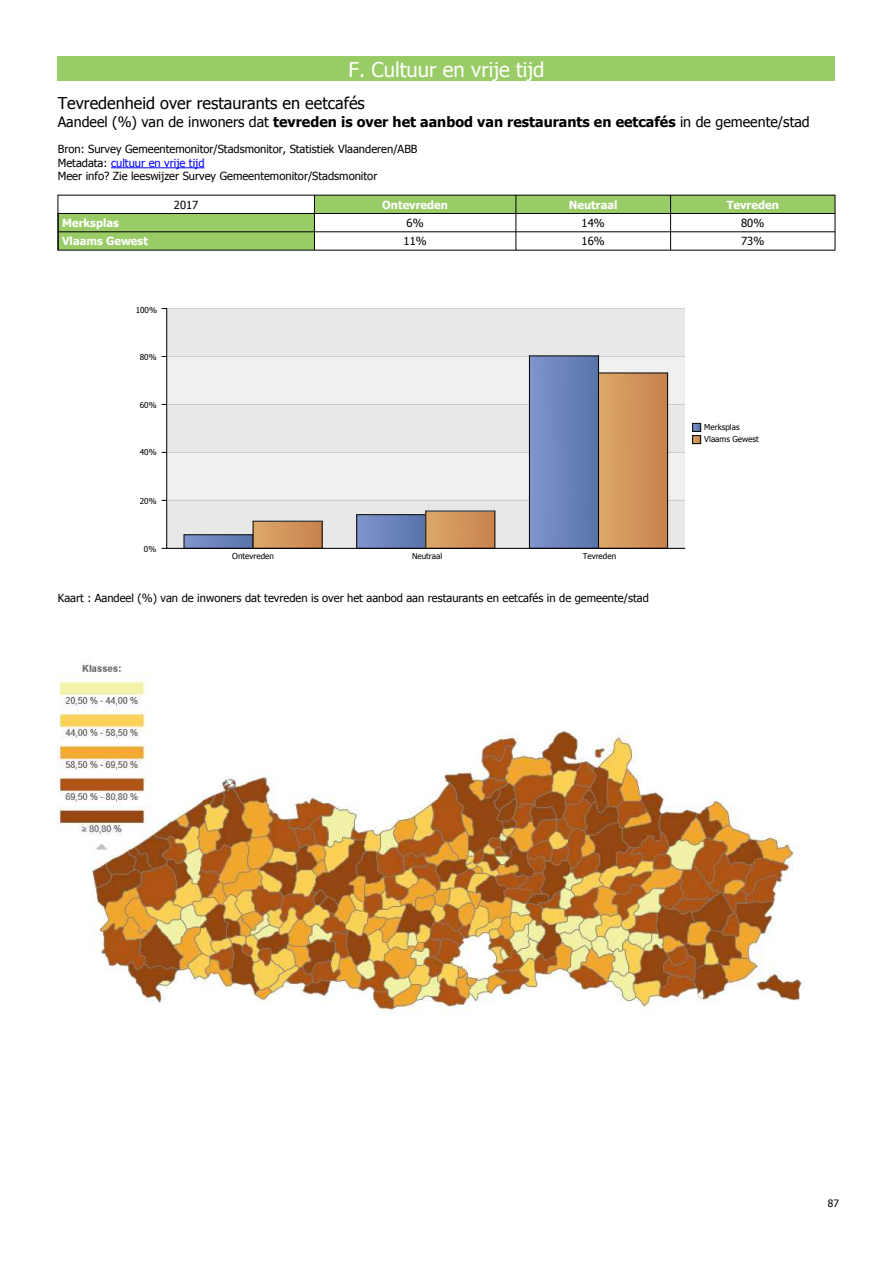
<style>
.page{position:relative;width:893px;height:1263px;background:#fff}
.page>*{position:absolute;margin:0;border:0;box-sizing:border-box;transform-origin:0 0}
.t1{font:20.25px "Tahoma";color:#fff}
.t2{font:16.2px "Tahoma";color:#000}
.t3{font:700 14.25px "Tahoma";color:#000}
.t4{font:11.1px/13.5px "Tahoma";color:#000}
.t5{font:700 11.1px "Tahoma";color:#fff}
.t6{font:10.2px "Tahoma";color:#000}
.t7{font:8.1px/12.1px "Tahoma";color:#000}
.s1{font-weight:400}
.s2{color:#00f}
</style>
<div class="page">
<div style="left:58px;top:56px;width:777px;height:25px;background:#9c6"></div>
<hr style="left:111px;top:167px;width:94px;height:1px;background:#00f">
<div style="left:315px;top:195px;width:201px;height:18px;background:#9c6"></div>
<div style="left:516px;top:195px;width:154px;height:18px;background:#9c6"></div>
<div style="left:671px;top:195px;width:164px;height:18px;background:#9c6"></div>
<div style="left:58px;top:214px;width:256px;height:18px;background:#9c6"></div>
<div style="left:58px;top:232px;width:256px;height:18px;background:#9c6"></div>
<div style="left:167px;top:309px;width:518px;height:239px;background:#e8e8e8"></div>
<hr style="left:167px;top:500px;width:518px;height:1px;background:#ccc">
<hr style="left:167px;top:452px;width:518px;height:1px;background:#ccc">
<hr style="left:167px;top:404px;width:518px;height:1px;background:#ccc">
<hr style="left:167px;top:356px;width:518px;height:1px;background:#ccc">
<hr style="left:167px;top:308px;width:518px;height:1px;background:#ccc">
<svg style="left:185px;top:535px;width:68px;height:13px"></svg>
<hr style="left:184px;top:534px;width:69px;height:1px;background:#000">
<svg style="left:184px;top:535px;width:1px;height:13px"></svg>
<div style="left:357px;top:515px;width:69px;height:33px;background:linear-gradient(to right,#8095cc,#5673aa)"></div>
<hr style="left:357px;top:514px;width:69px;height:1px;background:#000">
<hr style="left:356px;top:515px;width:1px;height:33px;background:#000">
<div style="left:529px;top:356px;width:70px;height:192px;background:linear-gradient(to right,#8195cd,#5774aa)"></div>
<hr style="left:598px;top:356px;width:1px;height:192px;background:#000">
<hr style="left:529px;top:356px;width:70px;height:1px;background:#000">
<hr style="left:529px;top:356px;width:1px;height:192px;background:#000">
<div style="left:253px;top:521px;width:69px;height:27px;background:linear-gradient(to right,#dca969,#c8824d)"></div>
<svg style="left:322px;top:521px;width:1px;height:27px"></svg>
<hr style="left:253px;top:521px;width:69px;height:1px;background:#000">
<svg style="left:253px;top:521px;width:1px;height:27px"></svg>
<div style="left:426px;top:511px;width:69px;height:37px;background:linear-gradient(to right,#dca969,#c7824c)"></div>
<hr style="left:495px;top:511px;width:1px;height:37px;background:#000">
<hr style="left:426px;top:511px;width:69px;height:1px;background:#000">
<hr style="left:426px;top:511px;width:1px;height:37px;background:#000">
<div style="left:599px;top:373px;width:69px;height:175px;background:linear-gradient(to right,#dca869,#c7814c)"></div>
<hr style="left:667px;top:373px;width:1px;height:175px;background:#000">
<hr style="left:599px;top:373px;width:69px;height:1px;background:#000">
<hr style="left:166px;top:309px;width:1px;height:239px;background:#000">
<hr style="left:167px;top:548px;width:518px;height:1px;background:#000">
<svg style="left:692px;top:423px;width:9px;height:21px"></svg>
<img style="left:58px;top:662px;width:744px;height:352px">
<div style="left:58px;top:195px;width:257px;height:19px;border:1px solid #000"></div>
<hr style="left:315px;top:213px;width:201px;height:1px;background:#000">
<hr style="left:315px;top:195px;width:201px;height:1px;background:#000">
<hr style="left:516px;top:213px;width:155px;height:1px;background:#000">
<hr style="left:516px;top:195px;width:155px;height:1px;background:#000">
<hr style="left:671px;top:213px;width:164px;height:1px;background:#000">
<hr style="left:671px;top:195px;width:164px;height:1px;background:#000">
<hr style="left:58px;top:232px;width:257px;height:1px;background:#000">
<hr style="left:315px;top:232px;width:201px;height:1px;background:#000">
<hr style="left:516px;top:232px;width:155px;height:1px;background:#000">
<hr style="left:671px;top:232px;width:164px;height:1px;background:#000">
<svg style="left:58px;top:214px;width:1px;height:36px"></svg>
<hr style="left:58px;top:250px;width:257px;height:1px;background:#000">
<svg style="left:314px;top:214px;width:1px;height:36px"></svg>
<hr style="left:315px;top:250px;width:201px;height:1px;background:#000">
<svg style="left:516px;top:195px;width:1px;height:55px"></svg>
<hr style="left:516px;top:250px;width:155px;height:1px;background:#000">
<svg style="left:670px;top:196px;width:1px;height:54px"></svg>
<hr style="left:671px;top:250px;width:164px;height:1px;background:#000">
<svg style="left:835px;top:195px;width:1px;height:55px"></svg>
<h1 class="t1" style="left:348px;top:60px;width:198px">F. Cultuur en vrije tijd</h1>
<h2 class="t2" style="left:58px;top:96px;width:309px">Tevredenheid over restaurants en eetcafés</h2>
<p class="t3" style="left:58px;top:115px;width:753px"><span class="s1">Aandeel (%) van de inwoners dat</span> tevreden is over het aanbod van restaurants en eetcafés <span class="s1">in de gemeente/stad</span></p>
<p class="t4" style="left:58px;top:143px;width:361px">Bron: Survey Gemeentemonitor/Stadsmonitor, Statistiek Vlaanderen/ABB<br>Metadata: <span class="s2">cultuur en vrije tijd<br></span>Meer info? Zie leeswijzer Survey Gemeentemonitor/Stadsmonitor</p>
<p class="t4" style="left:174px;top:199px;width:26px">2017</p>
<p class="t5" style="left:382px;top:200px;width:67px">Ontevreden</p>
<p class="t5" style="left:569px;top:200px;width:50px">Neutraal</p>
<p class="t5" style="left:727px;top:200px;width:54px">Tevreden</p>
<p class="t5" style="left:62px;top:218px;width:58px">Merksplas</p>
<p class="t4" style="left:407px;top:217px;width:19px">6%</p>
<p class="t4" style="left:582px;top:217px;width:25px">14%</p>
<p class="t4" style="left:741px;top:217px;width:25px">80%</p>
<p class="t5" style="left:62px;top:236px;width:87px">Vlaams Gewest</p>
<p class="t4" style="left:404px;top:235px;width:25px">11%</p>
<p class="t4" style="left:582px;top:235px;width:25px">16%</p>
<p class="t4" style="left:741px;top:235px;width:25px">73%</p>
<p class="t7" style="left:136px;top:304px;width:23px">100%</p>
<p class="t7" style="left:140px;top:351px;width:18px">80%</p>
<p class="t7" style="left:140px;top:399px;width:18px">60%</p>
<p class="t7" style="left:140px;top:447px;width:18px">40%</p>
<p class="t7" style="left:140px;top:495px;width:18px">20%</p>
<p class="t7" style="left:144px;top:543px;width:14px">0%</p>
<p class="t7" style="left:232px;top:550px;width:43px">Ontevreden</p>
<p class="t7" style="left:412px;top:550px;width:32px">Neutraal</p>
<p class="t7" style="left:583px;top:550px;width:35px">Tevreden</p>
<p class="t4" style="left:58px;top:592px;width:593px">Kaart : Aandeel (%) van de inwoners dat tevreden is over het aanbod aan restaurants en eetcafés in de gemeente/stad</p>
<p class="t7" style="left:704px;top:421px;width:56px">Merksplas<br>Vlaams Gewest</p>
<p class="t6" style="left:828px;top:1198px;width:13px">87</p>
</div>
